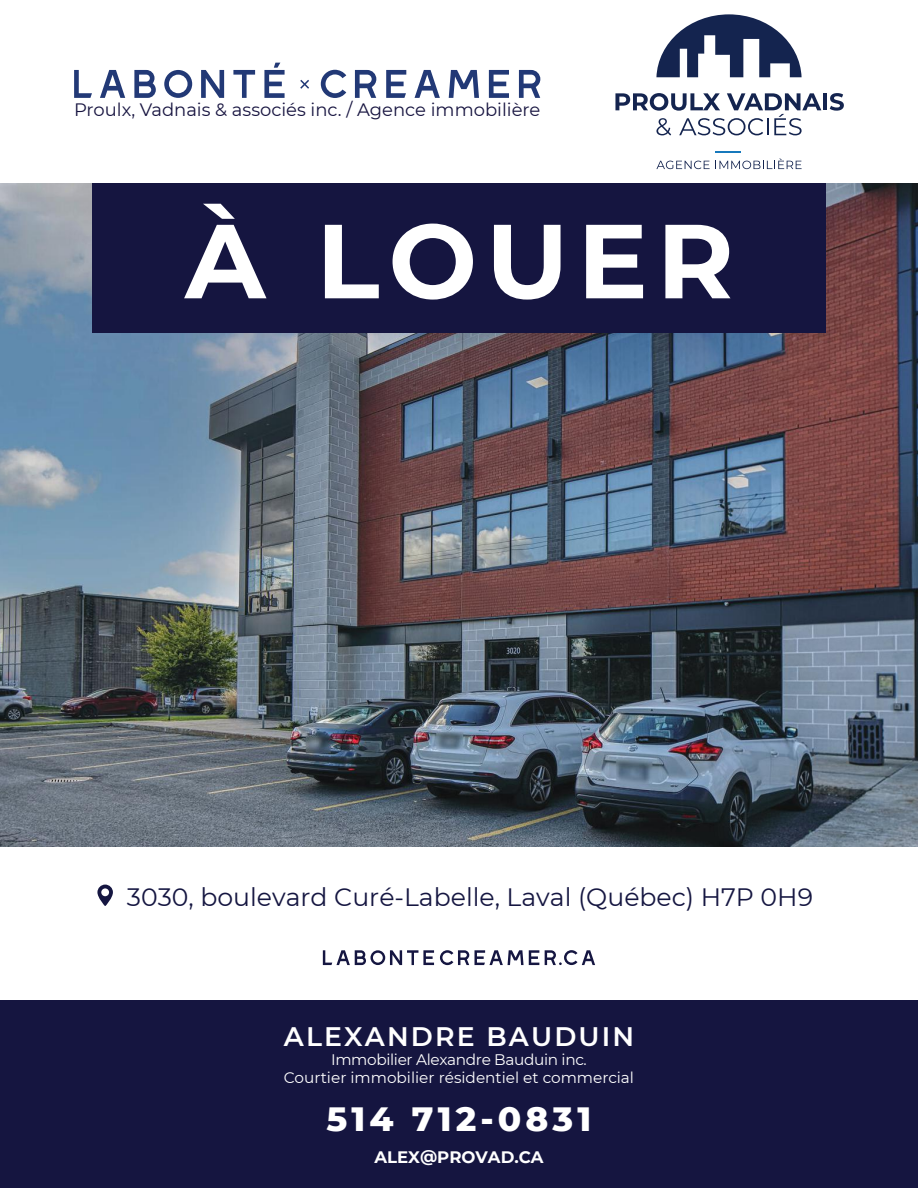
<style>
.page{position:relative;width:918px;height:1188px;background:#fff}
.page>*{position:absolute;margin:0;border:0;box-sizing:border-box;transform-origin:0 0}
.t1{font:700 105px "Montserrat";letter-spacing:.085em;color:#fff}
.t2{font:800 34.35px "Montserrat";letter-spacing:.12em;color:#fff}
.t3{font:600 26.7px "Montserrat";letter-spacing:.08em;color:#fff}
.t4{font:25.2px "Montserrat";color:#151641}
.t5{font:18px "Montserrat";color:#171440}
.t6{font:700 16.65px "Montserrat";color:#fff}
.t7{font:15.3px "Montserrat";color:#fff}
.t8{font:15.3px "Montserrat";letter-spacing:-.02em;color:#fff}
</style>
<div class="page">
<div style="left:0;top:1000px;width:918px;height:188px;background:#151540"></div>
<img style="left:0;top:183px;width:918px;height:664px">
<div style="left:92px;top:183px;width:734px;height:150px;background:#151540"></div>
<svg style="left:97px;top:885px;width:16px;height:21px"></svg>
<svg style="left:323px;top:950px;width:111px;height:15px"></svg>
<svg style="left:440px;top:950px;width:29px;height:15px"></svg>
<svg style="left:475px;top:950px;width:64px;height:15px"></svg>
<svg style="left:545px;top:950px;width:50px;height:15px"></svg>
<svg style="left:321px;top:70px;width:25px;height:28px"></svg>
<svg style="left:355px;top:70px;width:21px;height:28px"></svg>
<svg style="left:386px;top:70px;width:20px;height:28px"></svg>
<svg style="left:489px;top:70px;width:20px;height:28px"></svg>
<svg style="left:415px;top:70px;width:25px;height:28px"></svg>
<svg style="left:449px;top:70px;width:30px;height:28px"></svg>
<svg style="left:519px;top:70px;width:21px;height:28px"></svg>
<svg style="left:74px;top:70px;width:18px;height:28px"></svg>
<svg style="left:100px;top:70px;width:25px;height:28px"></svg>
<svg style="left:134px;top:70px;width:22px;height:28px"></svg>
<svg style="left:164px;top:70px;width:28px;height:28px"></svg>
<svg style="left:201px;top:70px;width:23px;height:28px"></svg>
<svg style="left:233px;top:70px;width:22px;height:28px"></svg>
<svg style="left:264px;top:63px;width:21px;height:35px"></svg>
<svg style="left:300px;top:80px;width:9px;height:9px"></svg>
<svg style="left:656px;top:161px;width:54px;height:8px"></svg>
<svg style="left:719px;top:159px;width:83px;height:10px"></svg>
<hr style="left:716px;top:151px;width:25px;height:2px;background:#1779bc">
<svg style="left:656px;top:14px;width:146px;height:63px"></svg>
<hr style="left:823px;top:93px;width:4px;height:17px;background:#14244f">
<svg style="left:830px;top:93px;width:14px;height:18px"></svg>
<svg style="left:615px;top:93px;width:206px;height:43px"></svg>
<p class="t5" style="left:74px;top:97px;width:468px">Proulx, Vadnais &amp; associés inc. / Agence immobilière</p>
<h1 class="t1" style="left:185px;top:185px;width:550px">À LOUER</h1>
<p class="t4" style="left:127px;top:880px;width:688px">3030, boulevard Curé-Labelle, Laval (Québec) H7P 0H9</p>
<p class="t3" style="left:284px;top:1018px;width:352px">ALEXANDRE BAUDUIN</p>
<p class="t7" style="left:284px;top:1068px;width:352px">Courtier immobilier résidentiel et commercial</p>
<p class="t8" style="left:331px;top:1049px;width:257px">Immobilier Alexandre Bauduin inc.</p>
<h2 class="t2" style="left:327px;top:1093px;width:266px">514 712-0831</h2>
<p class="t6" style="left:374px;top:1145px;width:171px">ALEX@PROVAD.CA</p>
</div>
